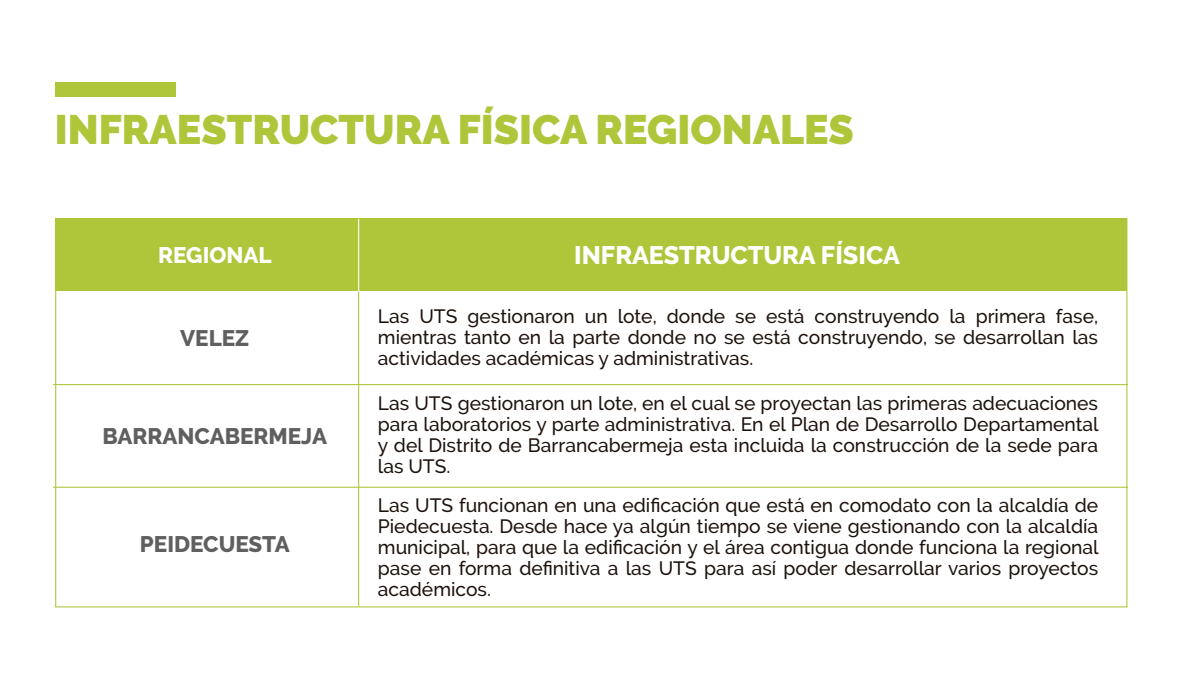
<style>
.page{position:relative;width:1201px;height:681px;background:#fff}
.page>*{position:absolute;margin:0;border:0;box-sizing:border-box;transform-origin:0 0}
.t1{font:900 41px "Raleway";color:#afc63b}
.t2{font:800 25.2px "Raleway";color:#fff}
.t3{font:800 22.4px "Raleway";color:#605f5f}
.t4{font:800 22.4px "Raleway";color:#fff}
.t5{font:500 19.2px/21px "Raleway";color:#1e120d;text-align:justify}
</style>
<div class="page">
<div style="left:56px;top:219px;width:1070px;height:72px;background:#afc63b"></div>
<div style="left:55px;top:82px;width:120px;height:14px;background:#afc63b"></div>
<hr style="left:358px;top:291px;width:1px;height:314px;background:#afc63b">
<hr style="left:358px;top:219px;width:1px;height:72px;background:#fff">
<hr style="left:53px;top:384px;width:1075px;height:1px;background:#afc63b">
<hr style="left:53px;top:486px;width:1075px;height:1px;background:#afc63b">
<h1 class="t1" style="left:55px;top:106px;width:800px">INFRAESTRUCTURA FÍSICA REGIONALES</h1>
<p class="t4" style="left:158px;top:243px;width:115px">REGIONAL</p>
<h2 class="t2" style="left:574px;top:241px;width:327px">INFRAESTRUCTURA FÍSICA</h2>
<p class="t3" style="left:180px;top:325px;width:71px">VELEZ</p>
<p class="t3" style="left:103px;top:423px;width:226px">BARRANCABERMEJA</p>
<p class="t3" style="left:140px;top:531px;width:151px">PEIDECUESTA</p>
<p class="t5" style="left:378px;top:305px;width:721px">Las UTS gestionaron un lote, donde se está construyendo la primera fase, mientras tanto en la parte donde no se está construyendo, se desarrollan las actividades académicas y administrativas.</p>
<p class="t5" style="left:378px;top:393px;width:722px">Las UTS gestionaron un lote, en el cual se proyectan las primeras adecuaciones para laboratorios y parte administrativa. En el Plan de Desarrollo Departamental y del Distrito de Barrancabermeja esta incluida la construcción de la sede para las UTS.</p>
<p class="t5" style="left:378px;top:494px;width:722px">Las UTS funcionan en una edificación que está en comodato con la alcaldía de Piedecuesta. Desde hace ya algún tiempo se viene gestionando con la alcaldía municipal, para que la edificación y el área contigua donde funciona la regional pase en forma definitiva a las UTS para así poder desarrollar varios proyectos académicos.</p>
</div>
